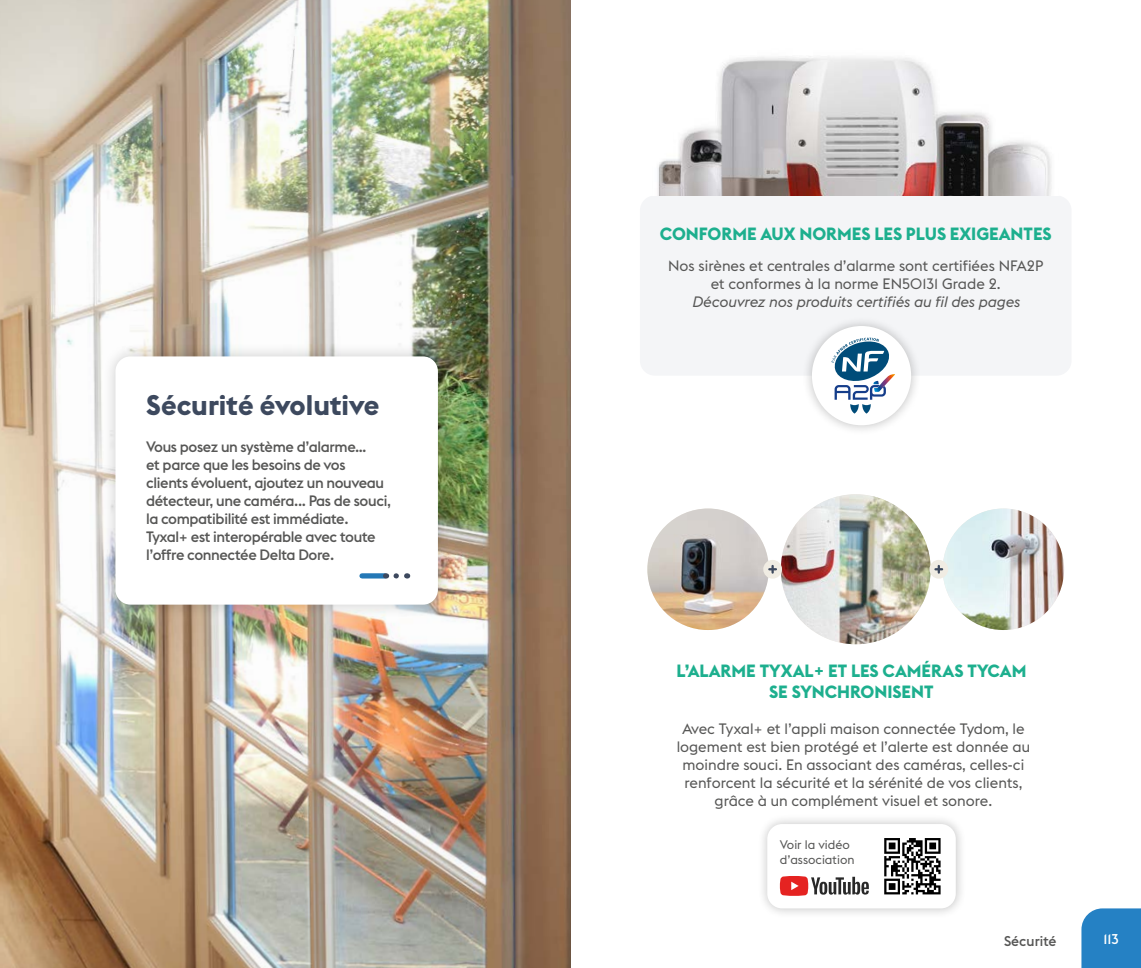
<style>
.page{position:relative;width:1141px;height:968px;background:#fff}
.page>*{position:absolute;margin:0;border:0;box-sizing:border-box;transform-origin:0 0}
.t1{font:700 28px "Euclid Flex";color:#3d495e}
.t2{font:700 17.5px/21px "Euclid Flex";color:#1daf8e;text-align:center}
.t3{font:14.88px/17.8px "Euclid Flex";color:#575756;text-align:center}
.t4{font:500 14.88px/17.8px "Euclid Flex";letter-spacing:-.025em;color:#575756}
.t5{font:italic 14.88px "Euclid Flex";color:#575756}
.t6{font:500 14px "Euclid Flex";color:#575756}
.t7{font:500 14px "Euclid Flex";color:#fff}
.t8{font:12.25px/14.7px "Euclid Flex";color:#575756}
</style>
<div class="page">
<img style="left:0;top:0;width:570px;height:967px">
<div style="left:102px;top:342px;width:350px;height:276px;background:#000;opacity:.2"></div>
<div style="left:115px;top:356px;width:323px;height:248px;background:#fff;border-radius:15px"></div>
<div style="left:640px;top:195px;width:431px;height:180px;background:#f4f5f7;border-radius:15px"></div>
<img style="left:658px;top:56px;width:394px;height:139px">
<img style="left:647px;top:508px;width:122px;height:122px;border-radius:61px">
<img style="left:781px;top:494px;width:150px;height:150px;border-radius:75px">
<img style="left:943px;top:508px;width:121px;height:122px;border-radius:61px">
<div style="left:929px;top:560px;width:19px;height:18px;background:#f0ece3;border-radius:50%"></div>
<svg style="left:935px;top:566px;width:7px;height:6px"></svg>
<div style="left:763px;top:560px;width:19px;height:18px;background:#f0ece3;border-radius:50%"></div>
<svg style="left:769px;top:566px;width:7px;height:6px"></svg>
<div style="left:362px;top:573px;width:23px;height:5px;background:#2478b6"></div>
<svg style="left:396px;top:573px;width:3px;height:5px"></svg>
<div style="left:801px;top:315px;width:120px;height:120px;background:#000;opacity:.25"></div>
<div style="left:812px;top:326px;width:99px;height:99px;background:#fff;border-radius:50%"></div>
<svg style="left:831px;top:337px;width:64px;height:76px"></svg>
<div style="left:756px;top:813px;width:210px;height:106px;background:#000;opacity:.25"></div>
<div style="left:767px;top:823px;width:189px;height:85px;background:#fff;border-radius:15px"></div>
<svg style="left:780px;top:876px;width:89px;height:19px"></svg>
<svg style="left:884px;top:838px;width:57px;height:56px"></svg>
<div style="left:1081px;top:908px;width:60px;height:59px;background:#2581c4"></div>
<h1 class="t1" style="left:146px;top:389px;width:235px">Sécurité évolutive</h1>
<p class="t4" style="left:146px;top:438px;width:247px">Vous posez un système d’alarme…<br>et parce que les besoins de vos clients évoluent, ajoutez un nouveau détecteur, une caméra... Pas de souci, la compatibilité est immédiate.<br>Tyxal+ est interopérable avec toute l’offre connectée Delta Dore.</p>
<p class="t2" style="left:660px;top:224px;width:393px">CONFORME AUX NORMES LES PLUS EXIGEANTES</p>
<p class="t3" style="left:668px;top:257px;width:377px">Nos sirènes et centrales d’alarme sont certifiées NFA2P et conformes à la norme EN50131 Grade 2.</p>
<p class="t5" style="left:692px;top:293px;width:329px">Découvrez nos produits certifiés au fil des pages</p>
<p class="t2" style="left:676px;top:660px;width:352px">L’ALARME TYXAL+ ET LES CAMÉRAS TYCAM<br>SE SYNCHRONISENT</p>
<p class="t3" style="left:677px;top:720px;width:355px">Avec Tyxal+ et l’appli maison connectée Tydom, le logement est bien protégé et l’alerte est donnée au moindre souci. En associant des caméras, celles-ci renforcent la sécurité et la sérénité de vos clients, grâce à un complément visuel et sonore.</p>
<p class="t8" style="left:780px;top:837px;width:76px">Voir la vidéo d’association</p>
<p class="t6" style="left:1004px;top:933px;width:54px">Sécurité</p>
<p class="t7" style="left:1104px;top:930px;width:17px">113</p>
</div>
